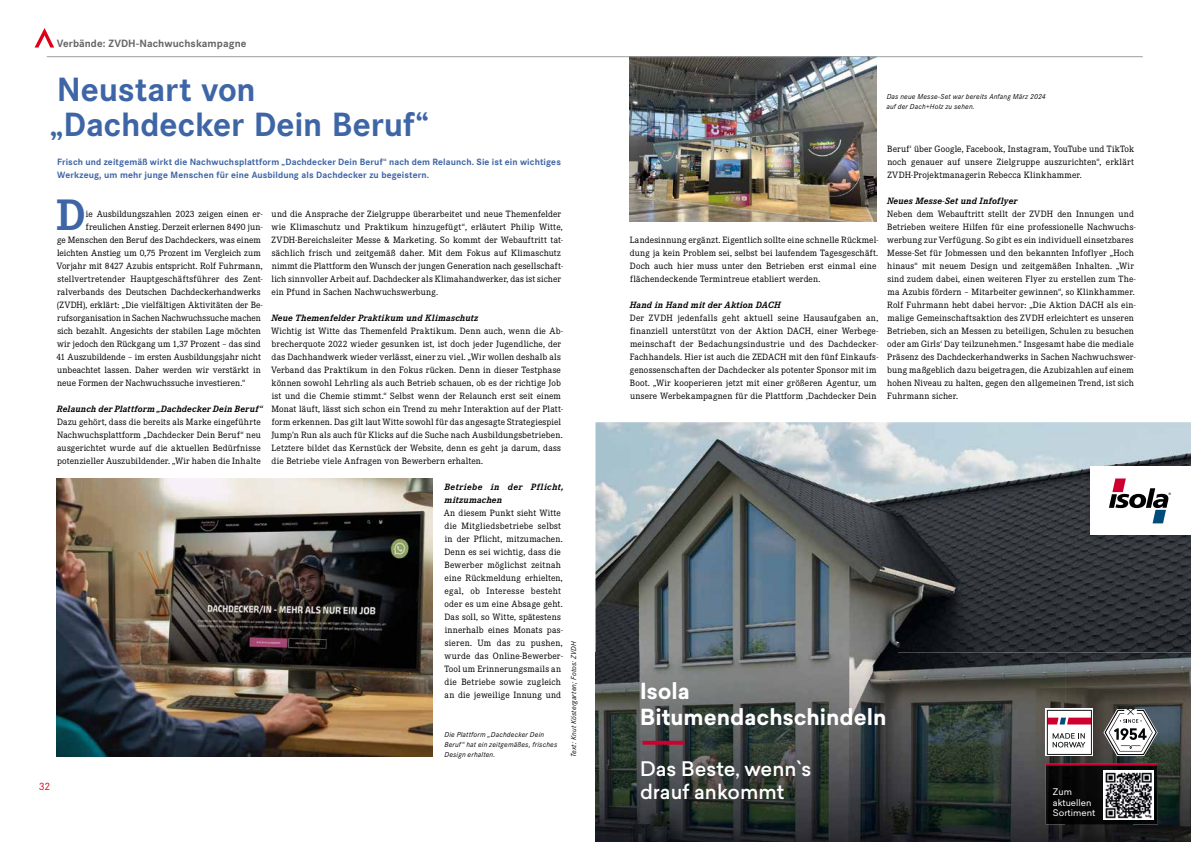
<style>
.page{position:relative;width:1191px;height:842px;background:#fff}
.page>*{position:absolute;margin:0;border:0;box-sizing:border-box;transform-origin:0 0}
.t1{font:700 45.8px "Corporate E Pro";color:#3e65a5}
.t2{font:700 35px/35px "Corporate S Pro";letter-spacing:-.005em;color:#3e65a5}
.t3{font:700 21.7px/26px "Sailec";color:#fff}
.t4{font:500 19.7px/23.7px "Sailec";color:#fff}
.t5{font:700 11px "Corporate S Pro";letter-spacing:.005em;color:#646567}
.t6{font:11px "Corporate S Pro";color:#e2001a}
.t7{font:9.5px/13px "Corporate E Pro";letter-spacing:.015em;color:#000}
.t8{font:700 9.5px/13px "Corporate S Pro";letter-spacing:.015em;color:#3e65a5}
.t9{font:italic 700 9.5px "Corporate E Pro";letter-spacing:.015em;color:#000}
.t10{font:9.5px "Corporate E Pro";letter-spacing:-.005em;color:#000}
.t11{font:italic 700 9.5px/13px "Corporate E Pro";letter-spacing:.035em;color:#000}
.t12{font:8.9px/10.7px "Sailec";color:#fff}
.t13{font:italic 7.5px/10px "Corporate S Pro";letter-spacing:.025em;color:#000}
</style>
<div class="page">
<img style="left:595px;top:422px;width:596px;height:230px">
<img style="left:595px;top:652px;width:470px;height:190px">
<img style="left:1065px;top:652px;width:126px;height:134px">
<img style="left:1132px;top:786px;width:59px;height:56px">
<img style="left:1065px;top:824px;width:67px;height:18px">
<svg style="left:1103px;top:708px;width:54px;height:48px"></svg>
<div style="left:1045px;top:709px;width:48px;height:47px;background:#fff"></div>
<svg style="left:1048px;top:718px;width:41px;height:6px"></svg>
<div style="left:1046px;top:710px;width:45px;height:45px;border:1px solid #1a1d1c"></div>
<svg style="left:1052px;top:733px;width:33px;height:14px"></svg>
<img style="left:1081px;top:465px;width:110px;height:80px">
<div style="left:1090px;top:466px;width:101px;height:69px;background:#fff"></div>
<svg style="left:1109px;top:478px;width:62px;height:45px"></svg>
<svg style="left:642px;top:741px;width:42px;height:4px"></svg>
<div style="left:1045px;top:766px;width:112px;height:58px;background:#070707"></div>
<hr style="left:1045px;top:764px;width:112px;height:2px;background:#cf0030">
<img style="left:1103px;top:770px;width:50px;height:49px">
<img style="left:57px;top:479px;width:376px;height:278px">
<img style="left:629px;top:57px;width:248px;height:164px">
<svg style="left:35px;top:28px;width:19px;height:20px"></svg>
<hr style="left:47px;top:56px;width:1095px;height:1px;background:#9c9e9f">
<p class="t5" style="left:57px;top:35px;width:191px">Verbände: ZVDH-Nachwuchskampagne</p>
<h2 class="t2" style="left:50px;top:70px;width:380px">Neustart von „Dachdecker Dein Beruf“</h2>
<p class="t8" style="left:57px;top:155px;width:505px">Frisch und zeitgemäß wirkt die Nachwuchsplattform „Dachdecker Dein Beruf“ nach dem Relaunch. Sie ist ein wichtiges<br>Werkzeug, um mehr junge Menschen für eine Ausbildung als Dachdecker zu begeistern.</p>
<h1 class="t1" style="left:56px;top:183px;width:31px">D</h1>
<p class="t7" style="left:86px;top:207px;width:178px">ie Ausbildungszahlen 2023 zeigen einen er-</p>
<p class="t7" style="left:271px;top:207px;width:293px">und die Ansprache der Zielgruppe überarbeitet und neue Themenfelder wie Klimaschutz und Praktikum hinzugefügt“, erläutert Philip Witte, ZVDH-Bereichsleiter Messe &amp; Marketing. So kommt der Webauftritt tat&shy;sächlich frisch und zeitgemäß daher. Mit dem Fokus auf Klimaschutz nimmt die Plattform den Wunsch der jungen Generation nach gesellschaft&shy;lich sinnvoller Arbeit auf. Dachdecker als Klimahandwerker, das ist sicher ein Pfund in Sachen Nachwuchswerbung.</p>
<p class="t9" style="left:271px;top:311px;width:208px">Neue Themenfelder Praktikum und Klimaschutz</p>
<p class="t7" style="left:271px;top:324px;width:293px">Wichtig ist Witte das Themenfeld Praktikum. Denn auch, wenn die Ab&shy;brecherquote 2022 wieder gesunken ist, ist doch jeder Jugendliche, der das Dachhandwerk wieder verlässt, einer zu viel. „Wir wollen deshalb als Verband das Praktikum in den Fokus rücken. Denn in dieser Testphase können sowohl Lehrling als auch Betrieb schauen, ob es der richtige Job ist und die Chemie stimmt.“ Selbst wenn der Relaunch erst seit einem Monat läuft, lässt sich schon ein Trend zu mehr Interaktion auf der Platt&shy;form erkennen. Das gilt laut Witte sowohl für das angesagte Strategiespiel Jump’n Run als auch für Klicks auf die Suche nach Ausbildungsbetrieben.<br>Letztere bildet das Kernstück der Website, denn es geht ja darum, dass die Betriebe viele Anfragen von Bewerbern erhalten.</p>
<p class="t11" style="left:444px;top:480px;width:121px">Betriebe in der Pflicht, mitzumachen</p>
<p class="t7" style="left:444px;top:506px;width:121px">An diesem Punkt sieht Witte die Mitgliedsbetriebe selbst in der Pflicht, mitzumachen.<br>Denn es sei wichtig, dass die<br>Bewerber möglichst zeitnah eine Rückmeldung erhielten, egal, ob Interesse besteht oder es um eine Absage geht.<br>Das soll, so Witte, spätestens innerhalb eines Monats pas&shy;sieren. Um das zu pushen, wurde das Online-Bewerber-<br>Tool um Erinnerungsmails an die Betriebe sowie zugleich an die jeweilige Innung und</p>
<p class="t7" style="left:86px;top:220px;width:178px">freulichen Anstieg. Derzeit erlernen 8490 jun-</p>
<p class="t7" style="left:57px;top:233px;width:205px">ge Menschen den Beruf des Dachdeckers, was einem</p>
<p class="t7" style="left:57px;top:246px;width:205px">leichten Anstieg um 0,75 Prozent im Vergleich zum</p>
<p class="t7" style="left:57px;top:259px;width:207px">Vorjahr mit 8427 Azubis entspricht. Rolf Fuhrmann,</p>
<p class="t7" style="left:57px;top:272px;width:207px">stellvertretender Hauptgeschäftsführer des Zent-</p>
<p class="t7" style="left:57px;top:285px;width:205px">ralverbands des Deutschen Dachdeckerhandwerks</p>
<p class="t7" style="left:57px;top:298px;width:207px">(ZVDH), erklärt: „Die vielfältigen Aktivitäten der Be-</p>
<p class="t10" style="left:57px;top:312px;width:205px">rufsorganisation in Sachen Nachwuchssuche machen</p>
<p class="t7" style="left:57px;top:324px;width:205px">sich bezahlt. Angesichts der stabilen Lage möchten</p>
<p class="t7" style="left:57px;top:337px;width:205px">wir jedoch den Rückgang um 1,37 Prozent – das sind</p>
<p class="t7" style="left:56px;top:350px;width:206px">41 Auszubildende – im ersten Ausbildungsjahr nicht</p>
<p class="t7" style="left:57px;top:363px;width:205px">unbeachtet lassen. Daher werden wir verstärkt in</p>
<p class="t10" style="left:57px;top:377px;width:190px">neue Formen der Nachwuchssuche investieren.“</p>
<p class="t9" style="left:57px;top:402px;width:207px">Relaunch der Plattform „Dachdecker Dein Beruf“</p>
<p class="t7" style="left:57px;top:415px;width:205px;text-align:justify">Dazu gehört, dass die bereits als Marke eingeführte Nachwuchsplattform „Dachdecker Dein Beruf“ neu ausgerichtet wurde auf die aktuellen Bedürfnisse potenzieller Auszubildender. „Wir haben die Inhalte</p>
<p class="t13" style="left:568px;top:757px;width:117px;rotate:-90deg">Text: Knut Köstergarten; Fotos: ZVDH</p>
<p class="t13" style="left:444px;top:729px;width:114px">Die Plattform „Dachdecker Dein<br>Beruf“ hat ein zeitgemäßes, frisches<br>Design erhalten.</p>
<p class="t6" style="left:39px;top:778px;width:13px">32</p>
<p class="t13" style="left:886px;top:91px;width:161px">Das neue Messe-Set war bereits Anfang März 2024 auf der Dach+Holz zu sehen.</p>
<p class="t7" style="left:630px;top:233px;width:250px">Landesinnung ergänzt. Eigentlich sollte eine schnelle Rückmel&shy;dung ja kein Problem sei, selbst bei laufendem Tagesgeschäft.<br>Doch auch hier muss unter den Betrieben erst einmal eine flächendeckende Termintreue etabliert werden.</p>
<p class="t9" style="left:629px;top:298px;width:152px">Hand in Hand mit der Aktion DACH</p>
<p class="t7" style="left:630px;top:311px;width:250px">Der ZVDH jedenfalls geht aktuell seine Hausaufgaben an, finanziell unterstützt von der Aktion DACH, einer Werbege&shy;meinschaft der Bedachungsindustrie und des Dachdecker-Fachhandels. Hier ist auch die ZEDACH mit den fünf Einkaufs&shy;genossenschaften der Dachdecker als potenter Sponsor mit im Boot. „Wir kooperieren jetzt mit einer größeren Agentur, um unsere Werbekampagnen für die Plattform ‚Dachdecker Dein</p>
<p class="t7" style="left:887px;top:142px;width:248px;text-align:justify">Beruf‘ über Google, Facebook, Instagram, YouTube und TikTok noch genauer auf unsere Zielgruppe auszurichten“, erklärt ZVDH-Projektmanagerin Rebecca Klinkhammer.</p>
<p class="t9" style="left:887px;top:194px;width:132px">Neues Messe-Set und Infoflyer</p>
<p class="t7" style="left:887px;top:207px;width:250px">Neben dem Webauftritt stellt der ZVDH den Innungen und Betrieben weitere Hilfen für eine professionelle Nachwuchs&shy;werbung zur Verfügung. So gibt es ein individuell einsetzbares Messe-Set für Jobmessen und den bekannten Infoflyer „Hoch hinaus“ mit neuem Design und zeitgemäßen Inhalten. „Wir sind zudem dabei, einen weiteren Flyer zu erstellen zum The&shy;ma Azubis fördern – Mitarbeiter gewinnen“, so Klinkhammer.<br>Rolf Fuhrmann hebt dabei hervor: „Die Aktion DACH als ein&shy;malige Gemeinschaftsaktion des ZVDH erleichtert es unseren Betrieben, sich an Messen zu beteiligen, Schulen zu besuchen oder am Girls‘ Day teilzunehmen.“ Insgesamt habe die mediale Präsenz des Dachdeckerhandwerks in Sachen Nachwuchswer&shy;bung maßgeblich dazu beigetragen, die Azubizahlen auf einem hohen Niveau zu halten, gegen den allgemeinen Trend, ist sich Fuhrmann sicher.</p>
<h3 class="t3" style="left:640px;top:678px;width:248px">Isola<br>Bitumendachschindeln</h3>
<h3 class="t4" style="left:640px;top:756px;width:173px">Das Beste, wenn`s drauf ankommt</h3>
<p class="t12" style="left:1053px;top:786px;width:44px">Zum aktuellen<br>Sortiment</p>
</div>
